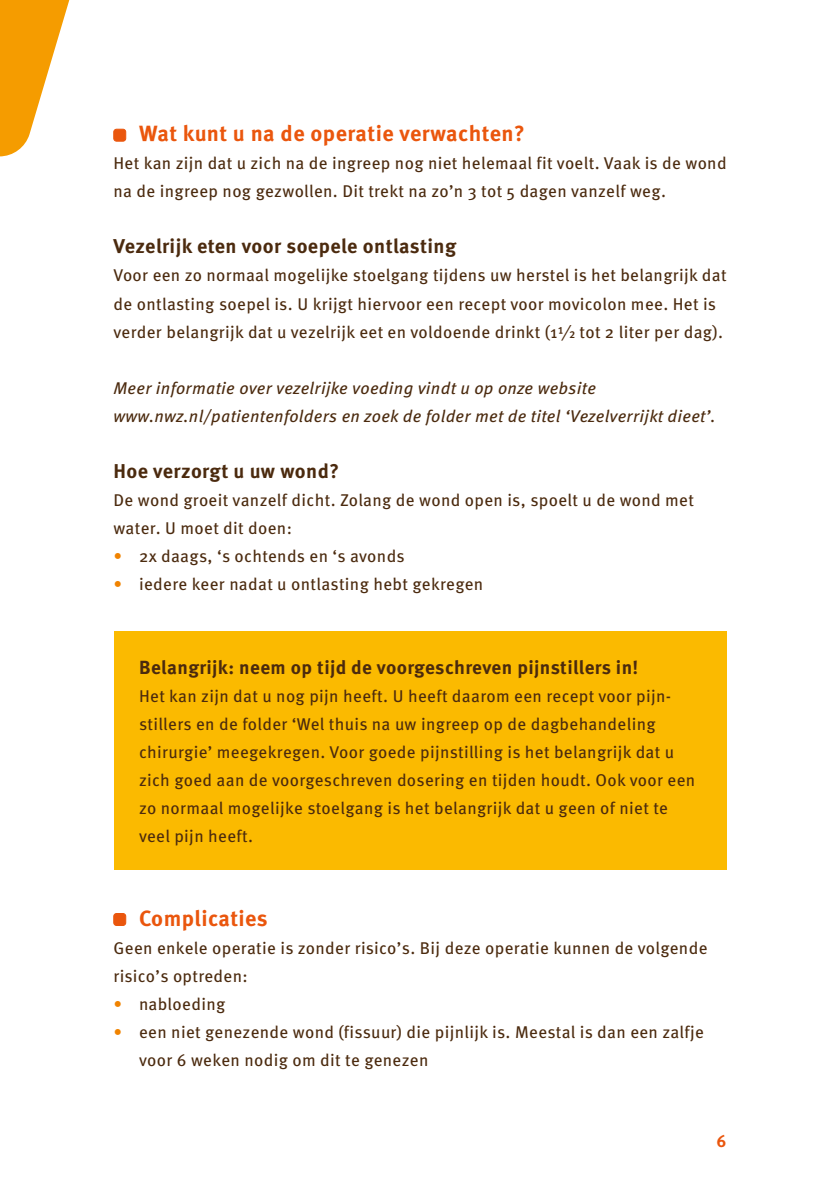
<style>
.page{position:relative;width:840px;height:1191px;background:#fff}
.page>*{position:absolute;margin:0;border:0;box-sizing:border-box;transform-origin:0 0}
.t1{font:700 22px "Meta Pro";letter-spacing:.02em;color:#ea560d}
.t2{font:700 20px "Meta Pro";letter-spacing:.02em;color:#4b2a0e}
.t3{font:700 19px "Meta Pro";letter-spacing:.02em;color:#4b2a0e}
.t4{font:17px/28px "Meta Pro";letter-spacing:.02em;color:#4b2a0e}
.t5{font:italic 17px/28px "Meta Pro";letter-spacing:.02em;color:#4b2a0e}
.t6{font:700 17px "Meta Pro";color:#ea560d}
.s1{color:#f08300}
</style>
<div class="page">
<svg style="left:0;top:0;width:70px;height:156px"></svg>
<div style="left:114px;top:129px;width:12px;height:12px;background:#ea560d;border-radius:3px"></div>
<div style="left:113px;top:129px;width:13px;height:12px;border:1px solid #ea560d;border-radius:3px"></div>
<div style="left:113px;top:630px;width:613px;height:239px;background:#fbba00"></div>
<div style="left:114px;top:913px;width:12px;height:12px;background:#ea560d;border-radius:3px"></div>
<div style="left:113px;top:913px;width:13px;height:12px;border:1px solid #ea560d;border-radius:3px"></div>
<p class="t1" style="left:139px;top:117px;width:387px">Wat kunt u na de operatie verwachten?</p>
<p class="t4" style="left:113px;top:148px;width:614px">Het kan zijn dat u zich na de ingreep nog niet helemaal fit voelt. Vaak is de wond na de ingreep nog gezwollen. Dit trekt na zo’n 3 tot 5 dagen vanzelf weg.</p>
<p class="t2" style="left:113px;top:231px;width:344px">Vezelrijk eten voor soepele ontlasting</p>
<p class="t4" style="left:113px;top:260px;width:614px">Voor een zo normaal mogelijke stoelgang tijdens uw herstel is het belangrijk dat de ontlasting soepel is. U krijgt hiervoor een recept voor movicolon mee. Het is verder belangrijk dat u vezelrijk eet en voldoende drinkt (11/2 tot 2 liter per dag).</p>
<p class="t5" style="left:113px;top:372px;width:603px">Meer informatie over vezelrijke voeding vindt u op onze website www.nwz.nl/patientenfolders en zoek de folder met de titel ‘Vezelverrijkt dieet’.</p>
<p class="t2" style="left:113px;top:455px;width:227px">Hoe verzorgt u uw wond?</p>
<p class="t4" style="left:113px;top:484px;width:581px">De wond groeit vanzelf dicht. Zolang de wond open is, spoelt u de wond met water. U moet dit doen:</p>
<p class="t4" style="left:113px;top:540px;width:292px"><span class="s1">•</span> 2x daags, ‘s ochtends en ‘s avonds</p>
<p class="t4" style="left:113px;top:568px;width:371px"><span class="s1">•</span> iedere keer nadat u ontlasting hebt gekregen</p>
<p class="t3" style="left:139px;top:652px;width:500px">Belangrijk: neem op tijd de voorgeschreven pijnstillers in!</p>
<p class="t4" style="left:139px;top:680px;width:557px">Het kan zijn dat u nog pijn heeft. U heeft daarom een recept voor pijn&shy;stillers en de folder ‘Wel thuis na uw ingreep op de dagbehandeling chirurgie’ meegekregen. Voor goede pijnstilling is het belangrijk dat u zich goed aan de voorgeschreven dosering en tijden houdt. Ook voor een zo normaal mogelijke stoelgang is het belangrijk dat u geen of niet te veel pijn heeft.</p>
<p class="t1" style="left:139px;top:901px;width:130px">Complicaties</p>
<p class="t4" style="left:113px;top:932px;width:595px">Geen enkele operatie is zonder risico’s. Bij deze operatie kunnen de volgende risico’s optreden:</p>
<p class="t4" style="left:113px;top:988px;width:113px"><span class="s1">•</span> nabloeding</p>
<p class="t4" style="left:139px;top:1016px;width:566px;text-indent:-26px"><span class="s1">•</span> een niet genezende wond (fissuur) die pijnlijk is. Meestal is dan een zalfje voor 6 weken nodig om dit te genezen</p>
<p class="t6" style="left:716px;top:1127px;width:11px">6</p>
</div>
